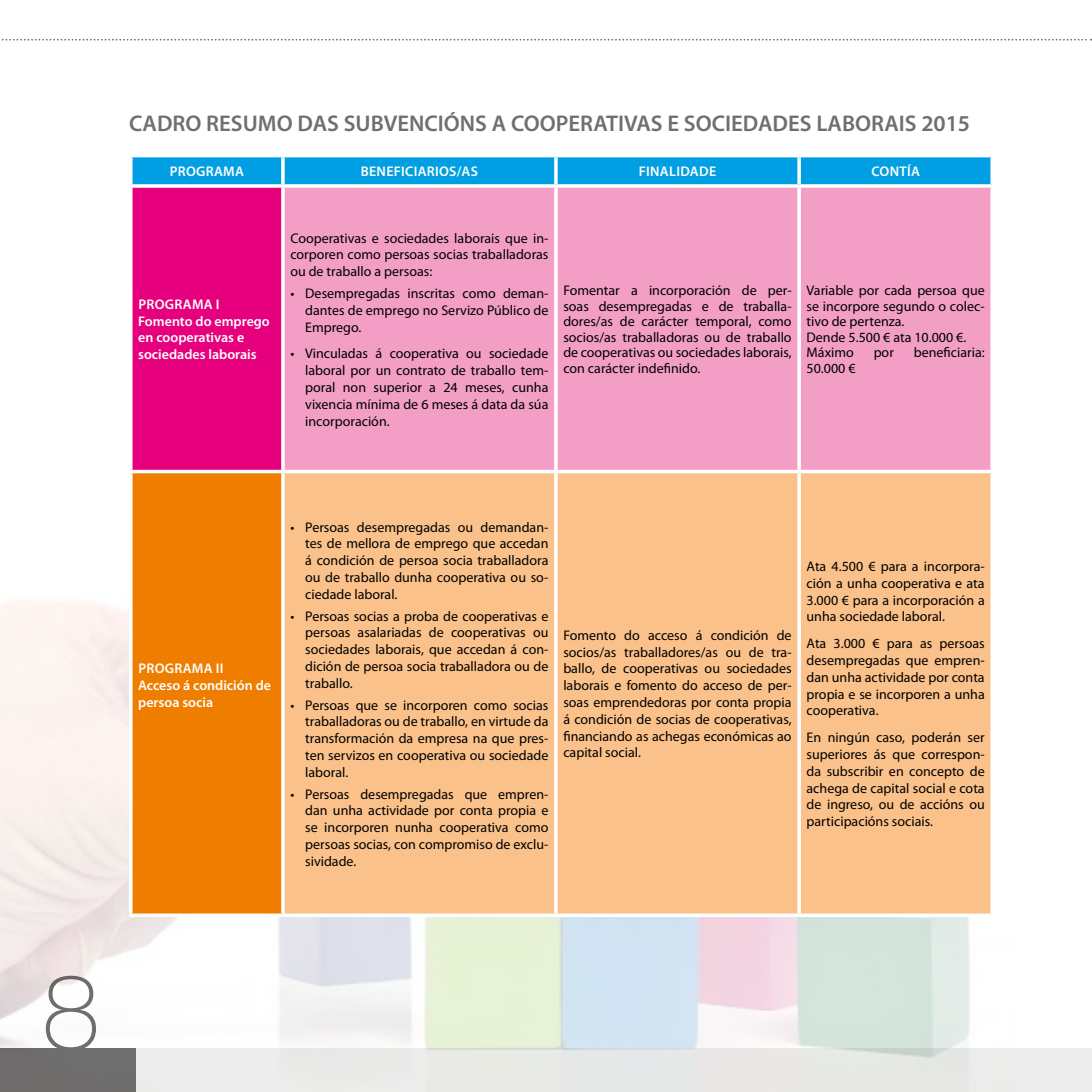
<style>
.page{position:relative;width:1092px;height:1092px;background:#fff}
.page>*{position:absolute;margin:0;border:0;box-sizing:border-box;transform-origin:0 0}
.t1{font:100 105px "Helvetica Neue LT Com";color:#706f6f}
.t2{font:600 22.75px "Myriad Pro";color:#706f6f}
.t3{font:14px/16.8px "Myriad Pro";color:#000;text-align:justify}
.t4{font:600 14px/16.8px "Myriad Pro";color:#fff}
.t5{font:600 14px "Myriad Pro";letter-spacing:.02em;color:#fff}
</style>
<div class="page">
<div style="left:136px;top:1048px;width:955px;height:43px;background:#ededed"></div>
<img style="left:0;top:600px;width:970px;height:491px">
<svg style="left:1px;top:39px;width:1091px;height:2px"></svg>
<hr style="left:1091px;top:1048px;width:1px;height:43px;background:#ededed">
<div style="left:132px;top:157px;width:858px;height:27px;background:#009fe3"></div>
<div style="left:131px;top:186px;width:152px;height:285px;background:#e6007d"></div>
<div style="left:285px;top:188px;width:705px;height:282px;background:#f39fc5"></div>
<div style="left:131px;top:471px;width:152px;height:444px;background:#ef7d00"></div>
<div style="left:285px;top:473px;width:705px;height:440px;background:#fac28a"></div>
<svg style="left:281px;top:157px;width:4px;height:27px"></svg>
<hr style="left:554px;top:157px;width:3px;height:27px;background:#fff">
<hr style="left:797px;top:157px;width:3px;height:27px;background:#fff">
<svg style="left:130px;top:184px;width:153px;height:4px"></svg>
<hr style="left:129px;top:188px;width:3px;height:282px;background:#fff">
<svg style="left:283px;top:184px;width:273px;height:4px"></svg>
<svg style="left:281px;top:188px;width:4px;height:282px"></svg>
<svg style="left:556px;top:184px;width:243px;height:4px"></svg>
<hr style="left:554px;top:188px;width:3px;height:282px;background:#fff">
<svg style="left:799px;top:184px;width:193px;height:4px"></svg>
<hr style="left:797px;top:188px;width:3px;height:282px;background:#fff">
<hr style="left:129px;top:470px;width:154px;height:3px;background:#fff">
<hr style="left:129px;top:473px;width:3px;height:440px;background:#fff">
<svg style="left:281px;top:473px;width:4px;height:440px;fill:#fdebd9"></svg>
<hr style="left:554px;top:473px;width:3px;height:440px;background:#fff">
<hr style="left:797px;top:473px;width:3px;height:440px;background:#fff">
<hr style="left:129px;top:913px;width:154px;height:3px;background:#fff">
<hr style="left:283px;top:913px;width:273px;height:3px;background:#fff">
<hr style="left:556px;top:913px;width:243px;height:3px;background:#fff">
<hr style="left:799px;top:913px;width:194px;height:3px;background:#fff">
<h2 class="t2" style="left:129px;top:109px;width:842px">CADRO RESUMO DAS SUBVENCIÓNS A COOPERATIVAS E SOCIEDADES LABORAIS 2015</h2>
<p class="t4" style="left:170px;top:162px;width:19px">Programa</p>
<p class="t4" style="left:361px;top:162px;width:17px">Beneficiario</p>
<p class="t4" style="left:449px;top:162px;width:22px">S/as</p>
<p class="t5" style="left:638px;top:162px;width:79px">FINALIDADE</p>
<p class="t4" style="left:871px;top:162px;width:19px">Cont</p>
<p class="t4" style="left:907px;top:162px;width:13px">ía</p>
<p class="t4" style="left:138px;top:295px;width:133px">PROGRAMA i<br>Fomento do emprego en cooperativas e sociedades laborais</p>
<p class="t3" style="left:290px;top:229px;width:259px">Cooperativas e sociedades laborais que in&shy;corporen como persoas socias traballadoras ou de traballo a persoas:</p>
<p class="t3" style="left:305px;top:284px;width:245px;text-indent:-15px">• Desempregadas inscritas como deman&shy;dantes de emprego no Servizo Público de Emprego.</p>
<p class="t3" style="left:305px;top:345px;width:245px;text-indent:-15px">• Vinculadas á cooperativa ou sociedade laboral por un contrato de traballo tem&shy;poral non superior a 24 meses, cunha vixencia mínima de 6 meses á data da súa incorporación.</p>
<p class="t3" style="left:563px;top:283px;width:230px;line-height:15.4px">Fomentar a incorporación de per&shy;soas desempregadas e de traballa&shy;dores/as de carácter temporal, como socios/as traballadoras ou de traballo de cooperativas ou sociedades laborais, con carácter indefinido.</p>
<p class="t3" style="left:806px;top:283px;width:180px;line-height:15.4px;text-align:left">Variable por cada persoa que se incorpore segundo o colec&shy;tivo de pertenza.<br>Dende 5.500 € ata 10.000 €.<br>Máximo</p>
<p class="t3" style="left:873px;top:344px;width:22px">por</p>
<p class="t3" style="left:913px;top:344px;width:72px">beneficiaria:</p>
<p class="t3" style="left:806px;top:359px;width:50px">50.000 €</p>
<p class="t4" style="left:138px;top:660px;width:134px">PROGRAMA ii<br>Acceso á condición de persoa socia</p>
<p class="t3" style="left:305px;top:518px;width:245px;text-indent:-15px">• Persoas desempregadas ou demandan&shy;tes de mellora de emprego que accedan á condición de persoa socia traballadora ou de traballo dunha cooperativa ou so&shy;ciedade laboral.</p>
<p class="t3" style="left:305px;top:607px;width:245px;text-indent:-15px">• Persoas socias a proba de cooperativas e persoas asalariadas de cooperativas ou sociedades laborais, que accedan á con&shy;dición de persoa socia traballadora ou de traballo.</p>
<p class="t3" style="left:305px;top:696px;width:245px;text-indent:-15px">• Persoas que se incorporen como socias traballadoras ou de traballo, en virtude da transformación da empresa na que pres&shy;ten servizos en cooperativa ou sociedade laboral.</p>
<p class="t3" style="left:305px;top:785px;width:245px;text-indent:-15px">• Persoas desempregadas que empren&shy;dan unha actividade por conta propia e se incorporen nunha cooperativa como persoas socias, con compromiso de exclu&shy;sividade.</p>
<p class="t3" style="left:563px;top:626px;width:230px">Fomento do acceso á condición de socios/as traballadores/as ou de tra&shy;ballo, de cooperativas ou sociedades laborais e fomento do acceso de per&shy;soas emprendedoras por conta propia á condición de socias de cooperativas, financiando as achegas económicas ao capital social.</p>
<p class="t3" style="left:806px;top:557px;width:180px">Ata 4.500 € para a incorpora&shy;ción a unha cooperativa e ata 3.000 € para a incorporación a unha sociedade laboral.</p>
<p class="t3" style="left:806px;top:635px;width:180px">Ata 3.000 € para as persoas desempregadas que empren&shy;dan unha actividade por conta propia e se incorporen a unha cooperativa.</p>
<p class="t3" style="left:806px;top:728px;width:180px">En ningún caso, poderán ser superiores ás que correspon&shy;da subscribir en concepto de achega de capital social e cota de ingreso, ou de accións ou participacións sociais.</p>
<h1 class="t1" style="left:42px;top:949px;width:60px">8</h1>
</div>
